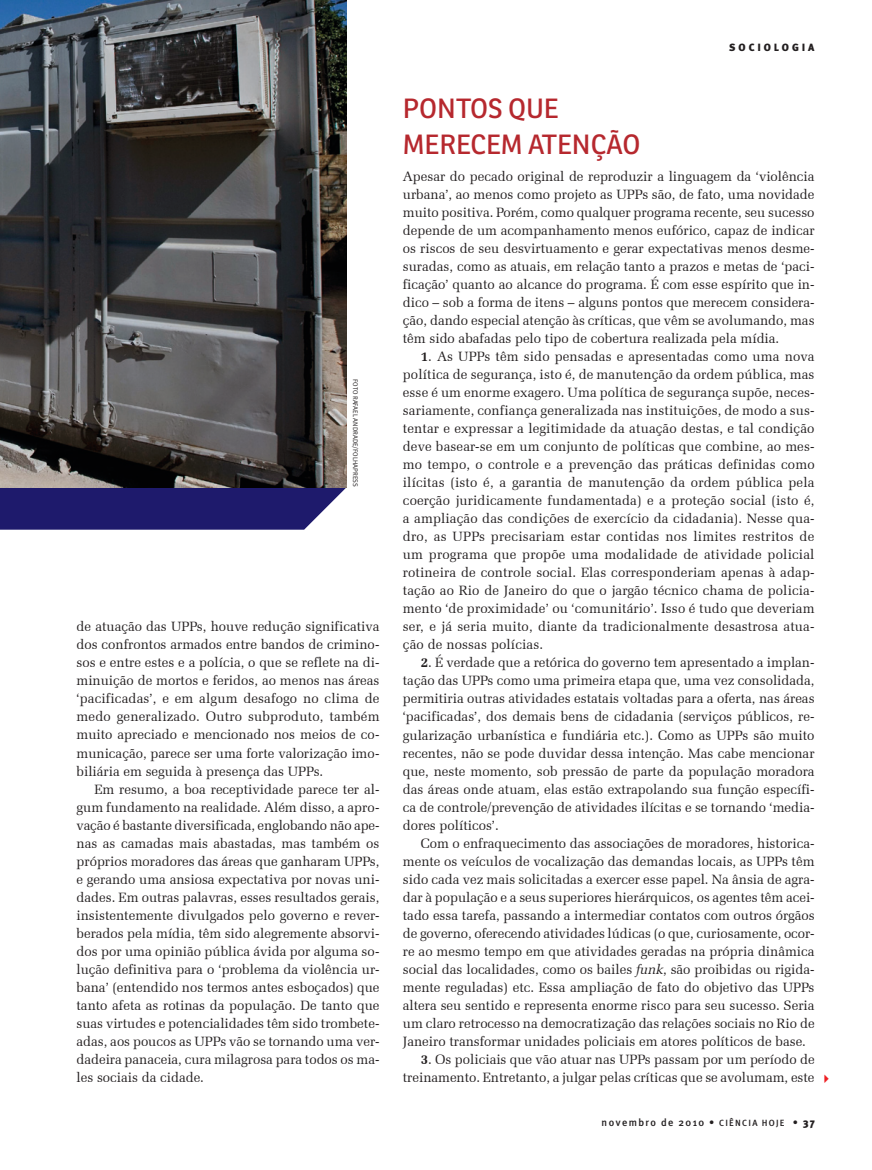
<style>
.page{position:relative;width:872px;height:1170px;background:#fff}
.page>*{position:absolute;margin:0;border:0;box-sizing:border-box;transform-origin:0 0}
.Subtítulo{font:27px/36px "Ronnia";color:#b6282e}
.Body_text{font:13.5px/18px "Zapf Elliptical 711 BT";color:#231f20;text-align:justify}
._1º_parágrafo{font:13.5px/18px "Zapf Elliptical 711 BT";color:#231f20;text-align:justify}
.t1{font:500 10.5px "Meta Plus";letter-spacing:.135em;color:#231f20}
.t2{font:900 10.5px "Meta Plus";letter-spacing:.28em;color:#231f20}
.Crédito{font:6.75px "Meta Plus Normal";color:#231f20}
.s1{font-weight:700}
.s2{font-style:italic}
.s3{font-size:9px}
.s4{font-weight:900}
</style>
<div class="page">
<svg style="left:0;top:0;width:347px;height:529px;background:#2e2a72"></svg>
<img style="left:0;top:0;width:346px;height:487px">
<p class="Crédito" style="left:359px;top:379px;width:109px;rotate:90deg">FOTO RAFAEL ANDRADE/FOLHAPRESS</p>
<p class="Body_text" style="left:77px;top:617px;width:304px">de atuação das UPPs, houve redução significativa dos confrontos armados entre bandos de crimino&shy;sos e entre estes e a polícia, o que se reflete na di&shy;minuição de mortos e feridos, ao menos nas áreas ‘pacificadas’, e em algum desafogo no clima de medo generalizado. Outro subproduto, também muito apreciado e mencionado nos meios de co&shy;municação, parece ser uma forte valorização imo&shy;biliária em seguida à presença das UPPs.</p>
<p class="Body_text" style="left:77px;top:779px;width:304px;text-indent:18px">Em resumo, a boa receptividade parece ter al&shy;gum fundamento na realidade. Além disso, a apro&shy;vação é bastante diversificada, englobando não ape&shy;nas as camadas mais abastadas, mas também os próprios moradores das áreas que ganharam UPPs, e gerando uma ansiosa expectativa por novas uni&shy;dades. Em outras palavras, esses resultados gerais, insistentemente divulgados pelo governo e rever&shy;berados pela mídia, têm sido alegremente absorvi&shy;dos por uma opinião pública ávida por alguma so&shy;lução definitiva para o ‘problema da violência ur&shy;bana’ (entendido nos termos antes esboçados) que tanto afeta as rotinas da população. De tanto que suas virtudes e potencialidades têm sido trombete&shy;adas, aos poucos as UPPs vão se tornando uma ver&shy;dadeira panaceia, cura milagrosa para todos os ma&shy;les sociais da cidade.</p>
<p class="t2" style="left:729px;top:41px;width:87px">SOCIOLOGIA</p>
<p class="Subtítulo" style="left:403px;top:90px;width:239px">PONTOS QUE<br>MERECEM ATENÇÃO</p>
<p class="_1º_parágrafo" style="left:403px;top:167px;width:413px">Apesar do pecado original de reproduzir a linguagem da ‘violência urbana’, ao menos como projeto as UPPs são, de fato, uma novidade muito positiva. Porém, como qualquer programa recente, seu sucesso depende de um acompanhamento menos eufórico, capaz de indicar os riscos de seu desvirtuamento e gerar expectativas menos desme&shy;suradas, como as atuais, em relação tanto a prazos e metas de ‘paci&shy;ficação’ quanto ao alcance do programa. É com esse espírito que in&shy;dico – sob a forma de itens – alguns pontos que merecem considera&shy;ção, dando especial atenção às críticas, que vêm se avolumando, mas têm sido abafadas pelo tipo de cobertura realizada pela mídia.</p>
<p class="Body_text" style="left:403px;top:347px;width:413px;text-indent:18px"><span class="s1">1</span>. As UPPs têm sido pensadas e apresentadas como uma nova política de segurança, isto é, de manutenção da ordem pública, mas esse é um enorme exagero. Uma política de segurança supõe, neces&shy;sariamente, confiança generalizada nas instituições, de modo a sus&shy;tentar e expressar a legitimidade da atuação destas, e tal condição deve basear-se em um conjunto de políticas que combine, ao mes&shy;mo tempo, o controle e a prevenção das práticas definidas como ilícitas (isto é, a garantia de manutenção da ordem pública pela coerção juridicamente fundamentada) e a proteção social (isto é, a ampliação das condições de exercício da cidadania). Nesse qua&shy;dro, as UPPs precisariam estar contidas nos limites restritos de um programa que propõe uma modalidade de atividade policial rotineira de controle social. Elas corresponderiam apenas à adap&shy;tação ao Rio de Janeiro do que o jargão técnico chama de policia&shy;mento ‘de proximidade’ ou ‘comunitário’. Isso é tudo que deveriam ser, e já seria muito, diante da tradicionalmente desastrosa atua&shy;ção de nossas polícias.</p>
<p class="Body_text" style="left:403px;top:653px;width:413px;text-indent:18px"><span class="s1">2</span>. É verdade que a retórica do governo tem apresentado a implan&shy;tação das UPPs como uma primeira etapa que, uma vez consolidada, permitiria outras atividades estatais voltadas para a oferta, nas áreas ‘pacificadas’, dos demais bens de cidadania (serviços públicos, re&shy;gularização urbanística e fundiária etc.). Como as UPPs são muito recentes, não se pode duvidar dessa intenção. Mas cabe mencionar que, neste momento, sob pressão de parte da população moradora das áreas onde atuam, elas estão extrapolando sua função específi&shy;ca de controle/prevenção de atividades ilícitas e se tornando ‘media&shy;dores políticos’.</p>
<p class="Body_text" style="left:403px;top:833px;width:413px;text-indent:18px">Com o enfraquecimento das associações de moradores, historica&shy;mente os veículos de vocalização das demandas locais, as UPPs têm sido cada vez mais solicitadas a exercer esse papel. Na ânsia de agra&shy;dar à população e a seus superiores hierárquicos, os agentes têm acei&shy;tado essa tarefa, passando a intermediar contatos com outros órgãos de governo, oferecendo atividades lúdicas (o que, curiosamente, ocor&shy;re ao mesmo tempo em que atividades geradas na própria dinâmica social das localidades, como os bailes <span class="s2">funk</span>, são proibidas ou rigida&shy;mente reguladas) etc. Essa ampliação de fato do objetivo das UPPs altera seu sentido e representa enorme risco para seu sucesso. Seria um claro retrocesso na democratização das relações sociais no Rio de Janeiro transformar unidades policiais em atores políticos de base.</p>
<p class="Body_text" style="left:403px;top:1049px;width:413px;text-align:right"><span class="s1">3</span>. Os policiais que vão atuar nas UPPs passam por um período de treinamento. Entretanto, a julgar pelas críticas que se avolumam, este</p>
<p class="t1" style="left:601px;top:1115px;width:214px">novembro de 2010 • <span class="s3">CIÊNCIA HOJE</span> • <span class="s4">37</span></p>
</div>
